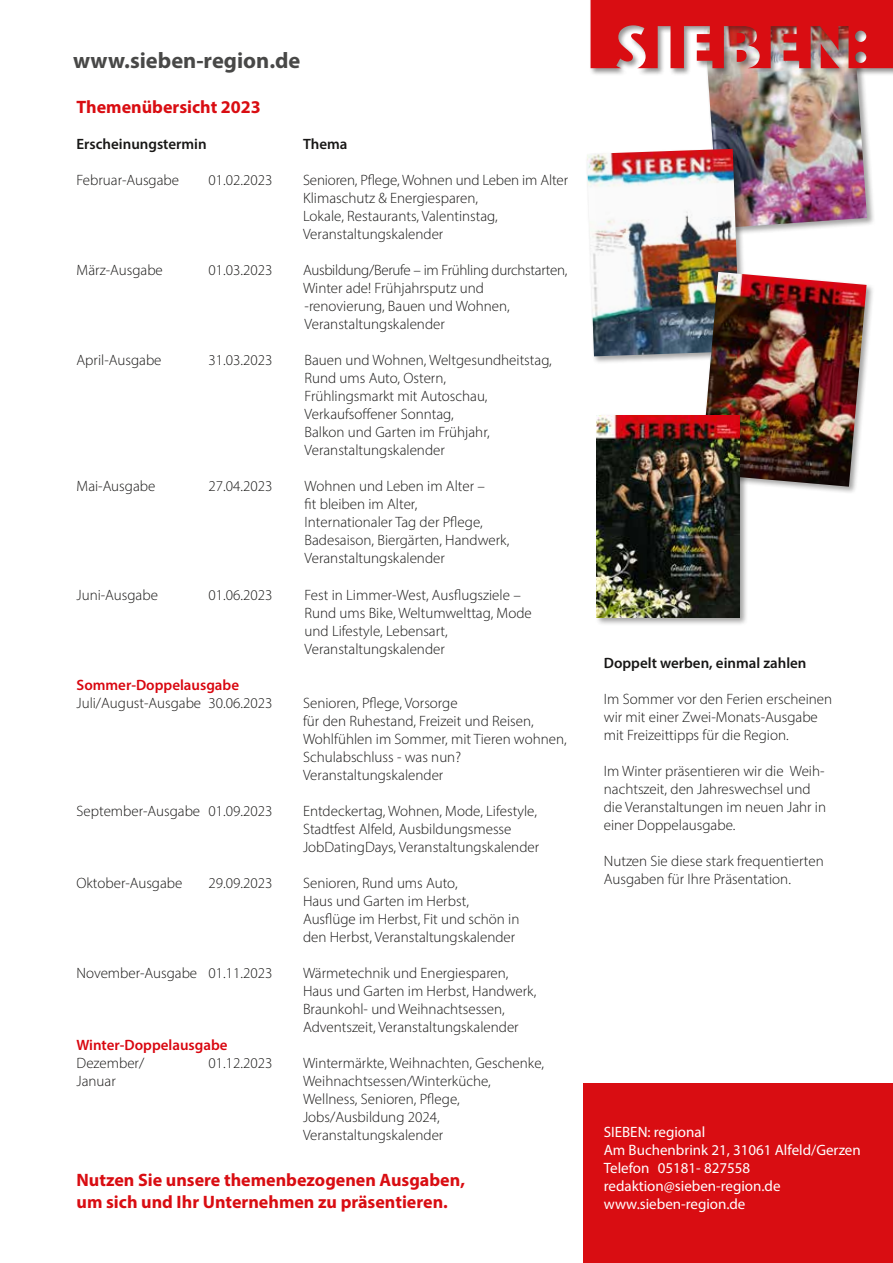
<style>
.page{position:relative;width:893px;height:1263px;background:#fff}
.page>*{position:absolute;margin:0;border:0;box-sizing:border-box;transform-origin:0 0}
.t1{font:700 22.5px "Myriad Pro";color:#484847}
.t2{font:700 18px/21.6px "Myriad Pro";color:#d90d12}
.t3{font:300 15px/18px "Myriad Pro";color:#181716}
.t4{font:15px/18px "Myriad Pro";color:#fff}
.t5{font:600 15px "Myriad Pro";color:#181716}
.t6{font:600 15px "Myriad Pro";color:#d9060f}
</style>
<div class="page">
<div style="left:584px;top:1083px;width:309px;height:180px;background:#d90d12"></div>
<div style="left:703px;top:14px;width:172px;height:222px;background:#181716;opacity:.4"></div>
<img style="left:704px;top:76px;width:163px;height:152px">
<div style="left:585px;top:147px;width:163px;height:217px;background:#181716;opacity:.4"></div>
<img style="left:587px;top:149px;width:153px;height:207px">
<div style="left:699px;top:270px;width:176px;height:225px;background:#181716;opacity:.4"></div>
<img style="left:701px;top:272px;width:165px;height:215px">
<div style="left:595px;top:414px;width:153px;height:212px;background:#181716;opacity:.4"></div>
<img style="left:597px;top:415px;width:143px;height:202px">
<div style="left:589px;top:0;width:304px;height:76px;background:#181716;opacity:.45"></div>
<svg style="left:591px;top:0;width:302px;height:68px;background:#d2373a"></svg>
<h1 class="t1" style="left:73px;top:46px;width:229px">www.sieben-region.de</h1>
<p class="t2" style="left:77px;top:96px;width:186px">Themenübersicht 2023</p>
<p class="t5" style="left:77px;top:135px;width:132px">Erscheinungstermin</p>
<p class="t5" style="left:303px;top:135px;width:46px">Thema</p>
<p class="t3" style="left:77px;top:171px;width:104px">Februar-Ausgabe</p>
<p class="t3" style="left:209px;top:171px;width:65px">01.02.2023</p>
<p class="t3" style="left:303px;top:171px;width:267px">Senioren, Pflege, Wohnen und Leben im Alter Klimaschutz &amp; Energiesparen,<br>Lokale, Restaurants, Valentinstag, Veranstaltungskalender</p>
<p class="t3" style="left:77px;top:261px;width:88px">März-Ausgabe</p>
<p class="t3" style="left:209px;top:261px;width:65px">01.03.2023</p>
<p class="t3" style="left:303px;top:261px;width:266px">Ausbildung/Berufe – im Frühling durchstarten, Winter ade! Frühjahrsputz und -renovierung, Bauen und Wohnen, Veranstaltungskalender</p>
<p class="t3" style="left:77px;top:351px;width:87px">April-Ausgabe</p>
<p class="t3" style="left:209px;top:351px;width:65px">31.03.2023</p>
<p class="t3" style="left:305px;top:351px;width:249px">Bauen und Wohnen, Weltgesundheitstag,<br>Rund ums Auto, Ostern,<br>Frühlingsmarkt mit Autoschau,<br>Verkaufsoffener Sonntag,<br>Balkon und Garten im Frühjahr,<br>Veranstaltungskalender</p>
<p class="t3" style="left:77px;top:477px;width:80px">Mai-Ausgabe</p>
<p class="t3" style="left:209px;top:477px;width:65px">27.04.2023</p>
<p class="t3" style="left:305px;top:477px;width:206px">Wohnen und Leben im Alter –<br>fit bleiben im Alter,<br>Internationaler Tag der Pflege,<br>Badesaison, Biergärten, Handwerk,<br>Veranstaltungskalender</p>
<p class="t3" style="left:77px;top:585px;width:83px">Juni-Ausgabe</p>
<p class="t3" style="left:209px;top:585px;width:65px">01.06.2023</p>
<p class="t3" style="left:305px;top:585px;width:229px">Fest in Limmer-West, Ausflugsziele –<br>Rund ums Bike, Weltumwelttag, Mode und Lifestyle, Lebensart,<br>Veranstaltungskalender</p>
<p class="t6" style="left:77px;top:675px;width:164px">Sommer-Doppelausgabe</p>
<p class="t3" style="left:77px;top:693px;width:197px">Juli/August-Ausgabe 30.06.2023</p>
<p class="t3" style="left:303px;top:693px;width:265px">Senioren, Pflege, Vorsorge<br>für den Ruhestand, Freizeit und Reisen,<br>Wohlfühlen im Sommer, mit Tieren wohnen,<br>Schulabschluss - was nun?<br>Veranstaltungskalender</p>
<p class="t3" style="left:77px;top:801px;width:197px">September-Ausgabe 01.09.2023</p>
<p class="t3" style="left:303px;top:801px;width:238px">Entdeckertag, Wohnen, Mode, Lifestyle,<br>Stadtfest Alfeld, Ausbildungsmesse<br>JobDatingDays, Veranstaltungskalender</p>
<p class="t3" style="left:77px;top:873px;width:107px">Oktober-Ausgabe</p>
<p class="t3" style="left:209px;top:873px;width:65px">29.09.2023</p>
<p class="t3" style="left:303px;top:873px;width:218px">Senioren, Rund ums Auto,<br>Haus und Garten im Herbst,<br>Ausflüge im Herbst, Fit und schön in den Herbst, Veranstaltungskalender</p>
<p class="t3" style="left:77px;top:963px;width:197px">November-Ausgabe 01.11.2023</p>
<p class="t3" style="left:303px;top:963px;width:235px">Wärmetechnik und Energiesparen, Haus und Garten im Herbst, Handwerk, Braunkohl- und Weihnachtsessen, Adventszeit, Veranstaltungskalender</p>
<p class="t6" style="left:77px;top:1035px;width:152px">Winter-Doppelausgabe</p>
<p class="t3" style="left:77px;top:1053px;width:69px">Dezember/</p>
<p class="t3" style="left:209px;top:1053px;width:65px">01.12.2023</p>
<p class="t3" style="left:303px;top:1053px;width:243px">Wintermärkte, Weihnachten, Geschenke,</p>
<p class="t3" style="left:77px;top:1071px;width:41px">Januar</p>
<p class="t3" style="left:303px;top:1071px;width:189px">Weihnachtsessen/Winterküche,<br>Wellness, Senioren, Pflege,<br>Jobs/Ausbildung 2024,<br>Veranstaltungskalender</p>
<p class="t2" style="left:77px;top:1169px;width:390px">Nutzen Sie unsere themenbezogenen Ausgaben, um sich und Ihr Unternehmen zu präsentieren.</p>
<p class="t5" style="left:604px;top:654px;width:204px">Doppelt werben, einmal zahlen</p>
<p class="t3" style="left:604px;top:690px;width:230px">Im Sommer vor den Ferien erscheinen wir mit einer Zwei-Monats-Ausgabe mit Freizeittipps für die Region.</p>
<p class="t3" style="left:604px;top:762px;width:224px">Im Winter präsentieren wir die Weih&shy;nachtszeit, den Jahreswechsel und die Veranstaltungen im neuen Jahr in einer Doppelausgabe.</p>
<p class="t3" style="left:604px;top:852px;width:221px">Nutzen Sie diese stark frequentierten<br>Ausgaben für Ihre Präsentation.</p>
<p class="t4" style="left:604px;top:1123px;width:258px">SIEBEN: regional<br>Am Buchenbrink 21, 31061 Alfeld/Gerzen<br>Telefon 05181- 827558 redaktion@sieben-region.de www.sieben-region.de</p>
</div>
